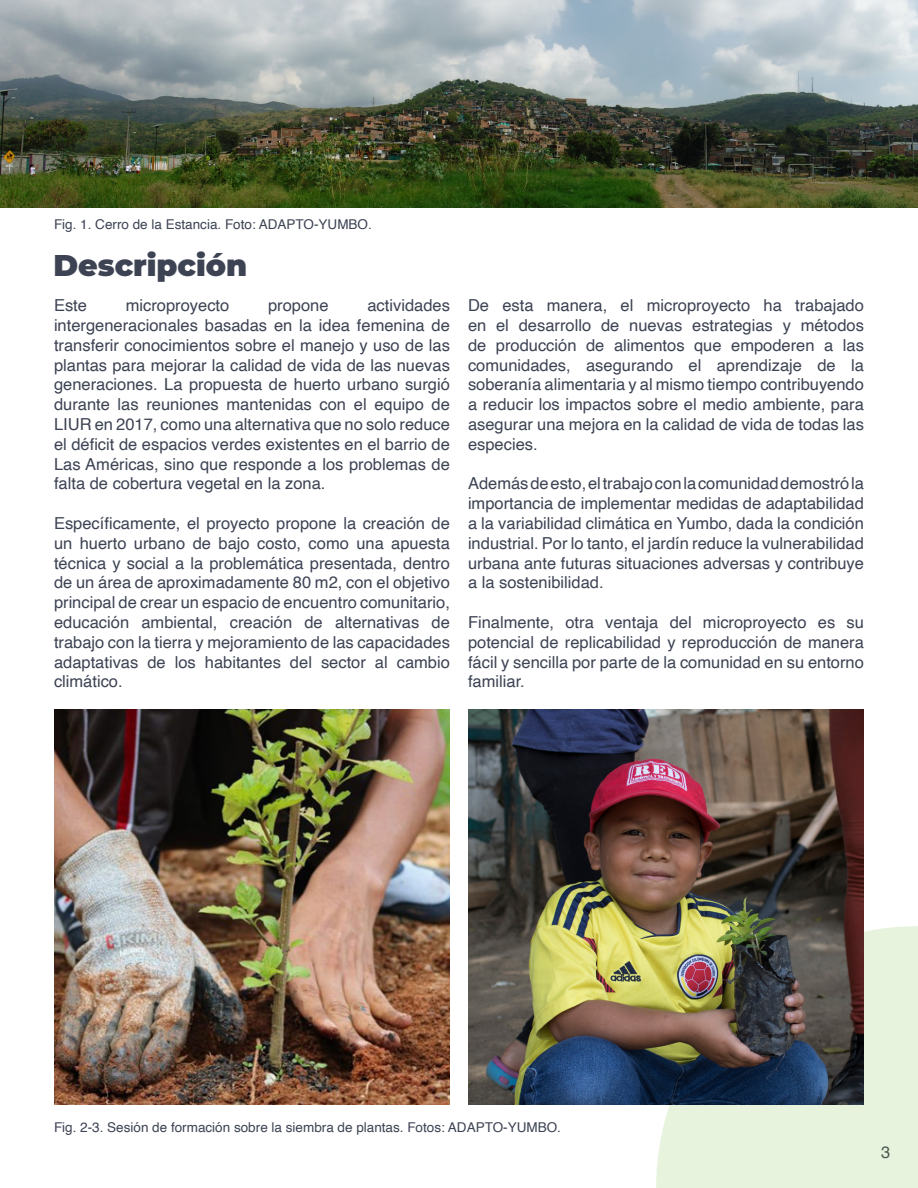
<style>
.page{position:relative;width:918px;height:1188px;background:#fff}
.page>*{position:absolute;margin:0;border:0;box-sizing:border-box;transform-origin:0 0}
.t1{font:900 30px "Montserrat";color:#3d4353}
.t2{font:16.5px/19.8px "Helvetica";color:#3d4353;text-align:justify}
.t3{font:13.5px "Helvetica";color:#3d4353}
</style>
<div class="page">
<div style="left:656px;top:926px;width:262px;height:262px;background:#e7f3dc"></div>
<img style="left:54px;top:709px;width:396px;height:396px">
<img style="left:468px;top:709px;width:396px;height:396px">
<img style="left:0;top:0;width:918px;height:207px">
<p class="t3" style="left:54px;top:214px;width:319px">Fig. 1. Cerro de la Estancia. Foto: ADAPTO-YUMBO.</p>
<h1 class="t1" style="left:53px;top:243px;width:195px">Descripción</h1>
<p class="t2" style="left:54px;top:296px;width:35px">Este</p>
<p class="t2" style="left:126px;top:296px;width:105px">microproyecto</p>
<p class="t2" style="left:268px;top:296px;width:62px">propone</p>
<p class="t2" style="left:54px;top:296px;width:397px;text-indent:313px">actividades intergeneracionales basadas en la idea femenina de transferir conocimientos sobre el manejo y uso de las plantas para mejorar la calidad de vida de las nuevas generaciones. La propuesta de huerto urbano surgió durante las reuniones mantenidas con el equipo de LIUR en 2017, como una alternativa que no solo reduce el déficit de espacios verdes existentes en el barrio de Las Américas, sino que responde a los problemas de falta de cobertura vegetal en la zona.</p>
<p class="t2" style="left:54px;top:514px;width:398px">Específicamente, el proyecto propone la creación de un huerto urbano de bajo costo, como una apuesta técnica y social a la problemática presentada, dentro de un área de aproximadamente 80 m2, con el objetivo principal de crear un espacio de encuentro comunitario, educación ambiental, creación de alternativas de trabajo con la tierra y mejoramiento de las capacidades adaptativas de los habitantes del sector al cambio climático.</p>
<p class="t2" style="left:468px;top:296px;width:397px">De esta manera, el microproyecto ha trabajado en el desarrollo de nuevas estrategias y métodos de producción de alimentos que empoderen a las comunidades, asegurando el aprendizaje de la soberanía alimentaria y al mismo tiempo contribuyendo a reducir los impactos sobre el medio ambiente, para asegurar una mejora en la calidad de vida de todas las especies.</p>
<p class="t2" style="left:468px;top:474px;width:397px">Además de esto, el trabajo con la comunidad demostró la importancia de implementar medidas de adaptabilidad a la variabilidad climática en Yumbo, dada la condición industrial. Por lo tanto, el jardín reduce la vulnerabilidad urbana ante futuras situaciones adversas y contribuye a la sostenibilidad.</p>
<p class="t2" style="left:468px;top:613px;width:397px">Finalmente, otra ventaja del microproyecto es su potencial de replicabilidad y reproducción de manera fácil y sencilla por parte de la comunidad en su entorno familiar.</p>
<p class="t3" style="left:54px;top:1116px;width:508px">Fig. 2-3. Sesión de formación sobre la siembra de plantas. Fotos: ADAPTO-YUMBO.</p>
<p class="t2" style="left:881px;top:1143px;width:11px">3</p>
</div>
